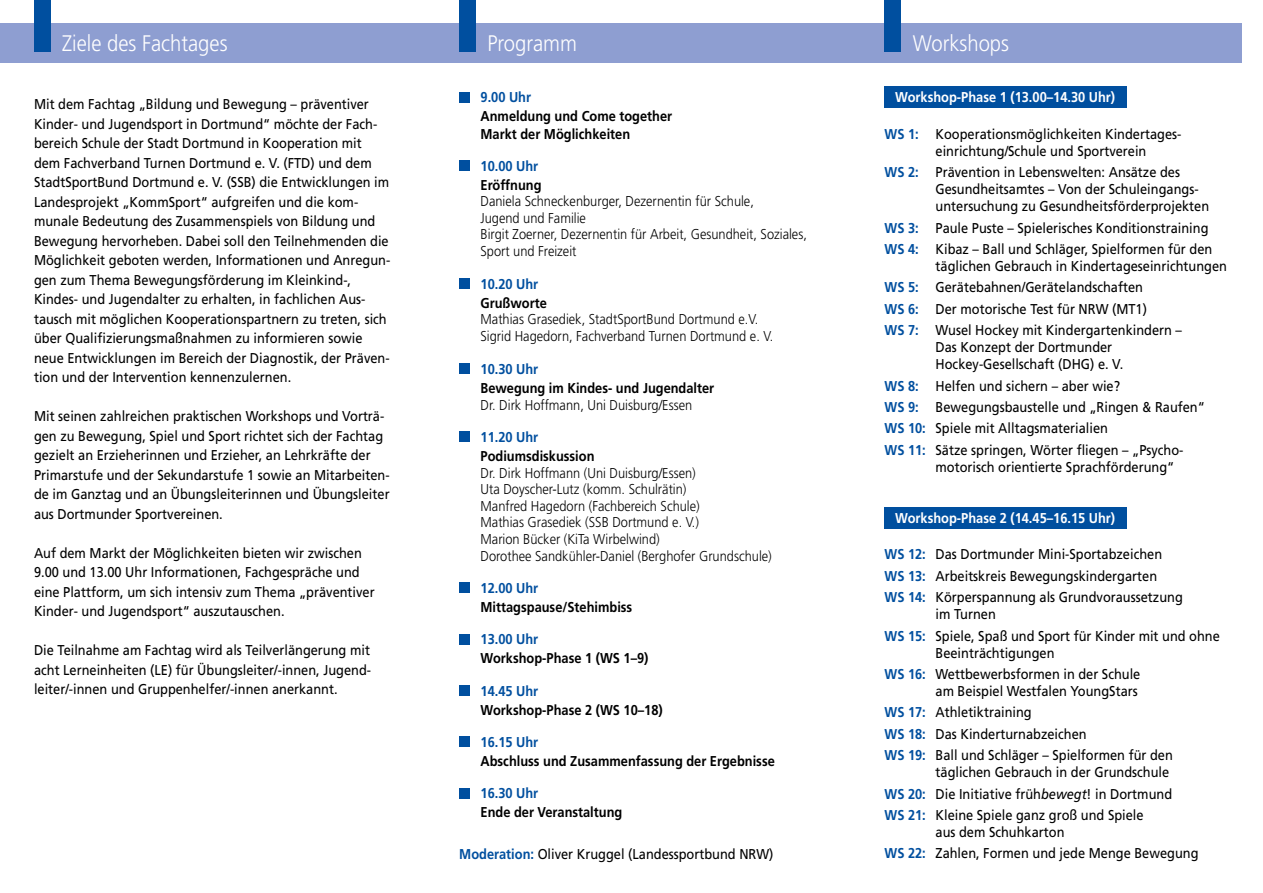
<style>
.page{position:relative;width:1263px;height:893px;background:#fff}
.page>*{position:absolute;margin:0;border:0;box-sizing:border-box;transform-origin:0 0}
.t1{font:300 22.5px "Frutiger LT";color:#fff;scale:.9 1}
.t2{font:14.25px/19.5px "Frutiger LT";color:#000;scale:.9 1}
.t3{font:300 14.25px/16.6px "Frutiger LT";color:#000;scale:.9 1}
.t4{font:700 14.25px/17.1px "Frutiger LT";color:#000;scale:.9 1}
.t5{font:700 14.25px "Frutiger LT";color:#004f9f;scale:.9 1}
.t6{font:700 14.25px "Frutiger LT";color:#fff;scale:.9 1}
.s1{font-weight:700;color:#004f9f}
.s2{font-style:italic}
</style>
<div class="page">
<div style="left:0;top:23px;width:1242px;height:40px;background:#8e9ed1"></div>
<div style="left:884px;top:508px;width:243px;height:21px;background:#004f9f"></div>
<div style="left:884px;top:86px;width:243px;height:21px;background:#004f9f"></div>
<div style="left:459px;top:92px;width:10px;height:10px;background:#004f9f"></div>
<div style="left:459px;top:161px;width:10px;height:10px;background:#004f9f"></div>
<div style="left:459px;top:279px;width:10px;height:10px;background:#004f9f"></div>
<div style="left:459px;top:363px;width:10px;height:10px;background:#004f9f"></div>
<div style="left:459px;top:432px;width:10px;height:10px;background:#004f9f"></div>
<div style="left:459px;top:583px;width:10px;height:10px;background:#004f9f"></div>
<div style="left:459px;top:634px;width:10px;height:10px;background:#004f9f"></div>
<div style="left:459px;top:685px;width:10px;height:10px;background:#004f9f"></div>
<div style="left:459px;top:737px;width:10px;height:10px;background:#004f9f"></div>
<div style="left:459px;top:788px;width:10px;height:10px;background:#004f9f"></div>
<div style="left:34px;top:0;width:16px;height:51px;background:#004f9f"></div>
<div style="left:459px;top:0;width:16px;height:51px;background:#004f9f"></div>
<div style="left:884px;top:0;width:16px;height:51px;background:#004f9f"></div>
<h1 class="t1" style="left:62px;top:30px;width:185px">Ziele des Fachtages</h1>
<p class="t2" style="left:34px;top:95px;width:397px">Mit dem Fachtag „Bildung und Bewegung – präventiver Kinder- und Jugendsport in Dortmund“ möchte der Fach&shy;bereich Schule der Stadt Dortmund in Kooperation mit dem Fachverband Turnen Dortmund e. V. (FTD) und dem StadtSportBund Dortmund e. V. (SSB) die Entwicklungen im Landesprojekt „KommSport“ aufgreifen und die kom&shy;munale Bedeutung des Zusammenspiels von Bildung und Bewegung hervorheben. Dabei soll den Teilnehmenden die Möglichkeit geboten werden, Informationen und Anregun&shy;gen zum Thema Bewegungsförderung im Kleinkind-, Kindes- und Jugendalter zu erhalten, in fachlichen Aus&shy;tausch mit möglichen Kooperationspartnern zu treten, sich über Qualifizierungsmaßnahmen zu informieren sowie neue Entwicklungen im Bereich der Diagnostik, der Präven&shy;tion und der Intervention kennenzulernen.</p>
<p class="t2" style="left:34px;top:407px;width:397px">Mit seinen zahlreichen praktischen Workshops und Vorträ&shy;gen zu Bewegung, Spiel und Sport richtet sich der Fachtag gezielt an Erzieherinnen und Erzieher, an Lehrkräfte der Primarstufe und der Sekundarstufe 1 sowie an Mitarbeiten&shy;de im Ganztag und an Übungsleiterinnen und Übungsleiter aus Dortmunder Sportvereinen.</p>
<p class="t2" style="left:34px;top:543px;width:380px">Auf dem Markt der Möglichkeiten bieten wir zwischen 9.00 und 13.00 Uhr Informationen, Fachgespräche und eine Plattform, um sich intensiv zum Thema „präventiver Kinder- und Jugendsport“ auszutauschen.</p>
<p class="t2" style="left:34px;top:641px;width:376px;text-align:justify">Die Teilnahme am Fachtag wird als Teilverlängerung mit acht Lerneinheiten (LE) für Übungsleiter/-innen, Jugend&shy;leiter/-innen und Gruppenhelfer/-innen anerkannt.</p>
<h1 class="t1" style="left:487px;top:30px;width:101px">Programm</h1>
<p class="t5" style="left:480px;top:89px;width:58px">9.00 Uhr</p>
<p class="t4" style="left:480px;top:108px;width:214px">Anmeldung und Come together<br>Markt der Möglichkeiten</p>
<p class="t5" style="left:480px;top:157px;width:66px">10.00 Uhr</p>
<p class="t4" style="left:480px;top:176px;width:69px">Eröffnung</p>
<p class="t3" style="left:480px;top:193px;width:364px">Daniela Schneckenburger, Dezernentin für Schule,<br>Jugend und Familie<br>Birgit Zoerner, Dezernentin für Arbeit, Gesundheit, Soziales, Sport und Freizeit</p>
<p class="t5" style="left:480px;top:275px;width:66px">10.20 Uhr</p>
<p class="t4" style="left:480px;top:294px;width:75px">Grußworte</p>
<p class="t3" style="left:480px;top:311px;width:327px;line-height:17.1px">Mathias Grasediek, StadtSportBund Dortmund e.V.<br>Sigrid Hagedorn, Fachverband Turnen Dortmund e. V.</p>
<p class="t5" style="left:480px;top:360px;width:66px">10.30 Uhr</p>
<p class="t4" style="left:480px;top:379px;width:261px">Bewegung im Kindes- und Jugendalter</p>
<p class="t3" style="left:480px;top:397px;width:237px">Dr. Dirk Hoffmann, Uni Duisburg/Essen</p>
<p class="t5" style="left:480px;top:429px;width:66px">11.20 Uhr</p>
<p class="t4" style="left:480px;top:448px;width:128px">Podiumsdiskussion</p>
<p class="t3" style="left:480px;top:465px;width:325px">Dr. Dirk Hoffmann (Uni Duisburg/Essen)<br>Uta Doyscher-Lutz (komm. Schulrätin)<br>Manfred Hagedorn (Fachbereich Schule)<br>Mathias Grasediek (SSB Dortmund e. V.)<br>Marion Bücker (KiTa Wirbelwind)<br>Dorothee Sandkühler-Daniel (Berghofer Grundschule)</p>
<p class="t5" style="left:480px;top:579px;width:66px">12.00 Uhr</p>
<p class="t4" style="left:480px;top:599px;width:170px">Mittagspause/Stehimbiss</p>
<p class="t5" style="left:480px;top:631px;width:66px">13.00 Uhr</p>
<p class="t4" style="left:480px;top:650px;width:188px">Workshop-Phase 1 (WS 1–9)</p>
<p class="t5" style="left:480px;top:682px;width:66px">14.45 Uhr</p>
<p class="t4" style="left:480px;top:701px;width:204px">Workshop-Phase 2 (WS 10–18)</p>
<p class="t5" style="left:480px;top:733px;width:66px">16.15 Uhr</p>
<p class="t4" style="left:480px;top:753px;width:328px">Abschluss und Zusammenfassung der Ergebnisse</p>
<p class="t5" style="left:480px;top:785px;width:66px">16.30 Uhr</p>
<p class="t4" style="left:480px;top:804px;width:159px">Ende der Veranstaltung</p>
<p class="t2" style="left:459px;top:844px;width:351px"><span class="s1">Moderation:</span> Oliver Kruggel (Landessportbund NRW)</p>
<h1 class="t1" style="left:913px;top:30px;width:109px">Workshops</h1>
<p class="t6" style="left:895px;top:89px;width:246px">Workshop-Phase 1 (13.00–14.30 Uhr)</p>
<p class="t2" style="left:935px;top:125px;width:275px;line-height:17.1px;text-indent:-51px"><span class="s1">WS 1:</span> Kooperationsmöglichkeiten Kindertages&shy;einrichtung/Schule und Sportverein</p>
<p class="t2" style="left:935px;top:164px;width:306px;line-height:17.1px;text-indent:-51px"><span class="s1">WS 2:</span> Prävention in Lebenswelten: Ansätze des<br>Gesundheitsamtes – Von der Schuleingangs&shy;untersuchung zu Gesundheitsförderprojekten</p>
<p class="t2" style="left:884px;top:217px;width:366px;line-height:21.3px"><span class="s1">WS 3:</span> Paule Puste – Spielerisches Konditionstraining<br><span class="s1">WS 4:</span> Kibaz – Ball und Schläger, Spielformen für den</p>
<p class="t2" style="left:884px;top:255px;width:382px;line-height:21.3px;text-indent:51px">täglichen Gebrauch in Kindertageseinrichtungen <span class="s1">WS 5:</span> Gerätebahnen/Gerätelandschaften<br><span class="s1">WS 6:</span> Der motorische Test für NRW (MT1)<br><span class="s1">WS 7:</span> Wusel Hockey mit Kindergartenkindern –</p>
<p class="t2" style="left:935px;top:339px;width:210px;line-height:17.1px">Das Konzept der Dortmunder<br>Hockey-Gesellschaft (DHG) e. V.</p>
<p class="t2" style="left:884px;top:375px;width:357px;line-height:21.3px"><span class="s1">WS 8:</span> Helfen und sichern – aber wie?<br><span class="s1">WS 9:</span> Bewegungsbaustelle und „Ringen &amp; Raufen“ <span class="s1">WS 10:</span> Spiele mit Alltagsmaterialien<br><span class="s1">WS 11:</span> Sätze springen, Wörter fliegen – „Psycho-</p>
<p class="t2" style="left:935px;top:457px;width:267px">motorisch orientierte Sprachförderung“</p>
<p class="t6" style="left:895px;top:510px;width:246px">Workshop-Phase 2 (14.45–16.15 Uhr)</p>
<p class="t2" style="left:884px;top:544px;width:333px;line-height:21.3px"><span class="s1">WS 12:</span> Das Dortmunder Mini-Sportabzeichen<br><span class="s1">WS 13:</span> Arbeitskreis Bewegungskindergarten<br><span class="s1">WS 14:</span> Körperspannung als Grundvoraussetzung</p>
<p class="t2" style="left:884px;top:604px;width:374px;line-height:21.3px;text-indent:51px">im Turnen<br><span class="s1">WS 15:</span> Spiele, Spaß und Sport für Kinder mit und ohne</p>
<p class="t2" style="left:884px;top:642px;width:286px;line-height:21.3px;text-indent:51px">Beeinträchtigungen<br><span class="s1">WS 16:</span> Wettbewerbsformen in der Schule</p>
<p class="t2" style="left:884px;top:681px;width:322px;line-height:21.3px;text-indent:51px">am Beispiel Westfalen YoungStars<br><span class="s1">WS 17:</span> Athletiktraining<br><span class="s1">WS 18:</span> Das Kinderturnabzeichen<br><span class="s1">WS 19:</span> Ball und Schläger – Spielformen für den</p>
<p class="t2" style="left:884px;top:762px;width:321px;line-height:21.3px;text-indent:51px">täglichen Gebrauch in der Grundschule<br><span class="s1">WS 20:</span> Die Initiative früh<span class="s2">bewegt</span>! in Dortmund<br><span class="s1">WS 21:</span> Kleine Spiele ganz groß und Spiele</p>
<p class="t2" style="left:884px;top:822px;width:350px;line-height:21.3px;text-indent:51px">aus dem Schuhkarton<br><span class="s1">WS 22:</span> Zahlen, Formen und jede Menge Bewegung</p>
</div>
